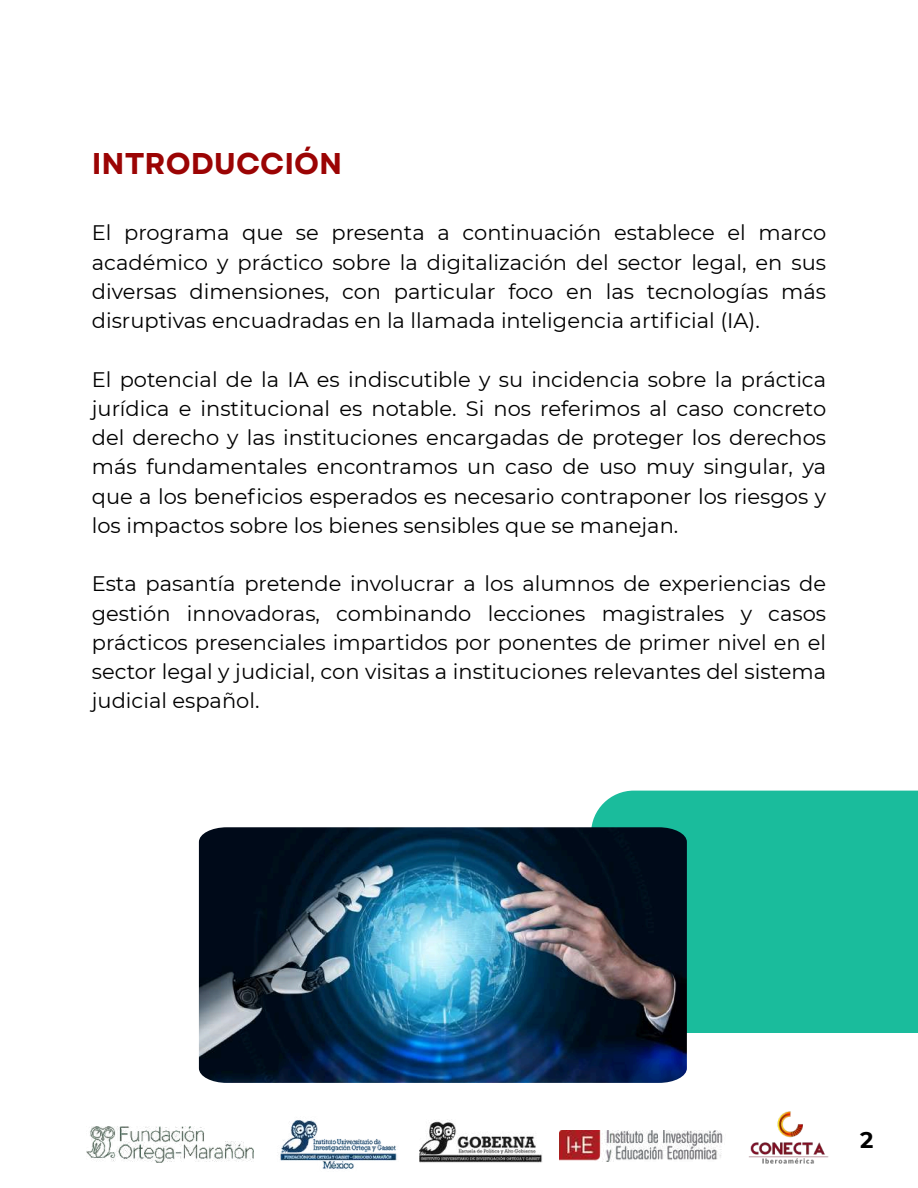
<style>
.page{position:relative;width:918px;height:1188px;background:#fff}
.page>*{position:absolute;margin:0;border:0;box-sizing:border-box;transform-origin:0 0}
.t1{font:700 30px "Garet";color:#9b0404}
.t2{font:700 22.5px "Montserrat";color:#000}
.t3{font:21px/29.2px "Montserrat";color:#000;text-align:justify}
</style>
<div class="page">
<div style="left:591px;top:791px;width:327px;height:242px;background:#1abc9c"></div>
<img style="left:199px;top:827px;width:488px;height:256px">
<img style="left:280px;top:1120px;width:117px;height:49px">
<img style="left:748px;top:1111px;width:81px;height:53px">
<img style="left:419px;top:1120px;width:124px;height:43px">
<img style="left:86px;top:1126px;width:167px;height:36px">
<img style="left:560px;top:1131px;width:163px;height:31px">
<h1 class="t1" style="left:92px;top:142px;width:252px">INTRODUCCIÓN</h1>
<p class="t3" style="left:92px;top:218px;width:736px">El programa que se presenta a continuación establece el marco académico y práctico sobre la digitalización del sector legal, en sus diversas dimensiones, con particular foco en las tecnologías más disruptivas encuadradas en la llamada inteligencia artificial (IA).</p>
<p class="t3" style="left:92px;top:364px;width:736px">El potencial de la IA es indiscutible y su incidencia sobre la práctica jurídica e institucional es notable. Si nos referimos al caso concreto del derecho y las instituciones encargadas de proteger los derechos más fundamentales encontramos un caso de uso muy singular, ya que a los beneficios esperados es necesario contraponer los riesgos y los impactos sobre los bienes sensibles que se manejan.</p>
<p class="t3" style="left:92px;top:569px;width:736px">Esta pasantía pretende involucrar a los alumnos de experiencias de gestión innovadoras, combinando lecciones magistrales y casos prácticos presenciales impartidos por ponentes de primer nivel en el sector legal y judicial, con visitas a instituciones relevantes del sistema judicial español.</p>
<p class="t2" style="left:860px;top:1126px;width:15px">2</p>
</div>
